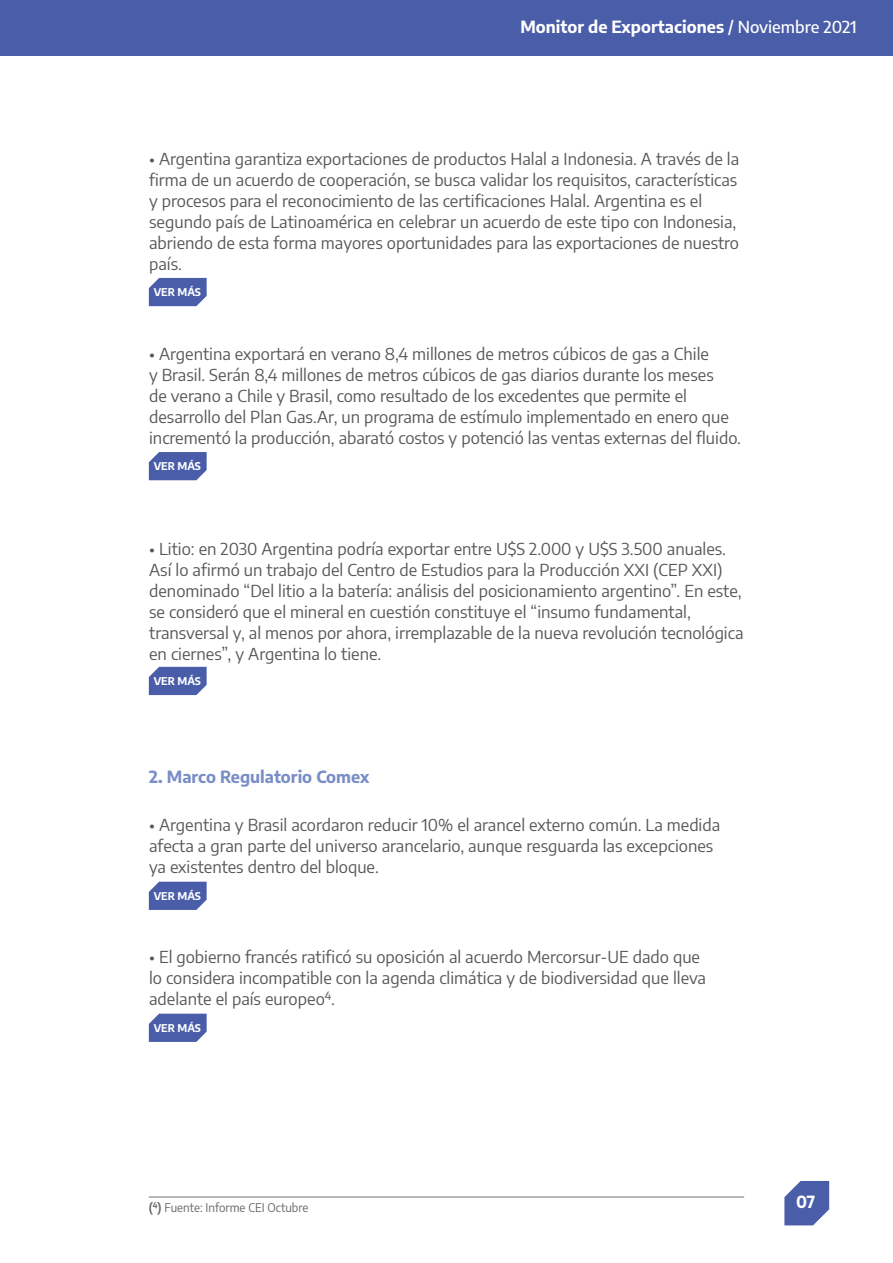
<style>
.page{position:relative;width:893px;height:1263px;background:#fff}
.page>*{position:absolute;margin:0;border:0;box-sizing:border-box;transform-origin:0 0}
.t1{font:16.5px/21px "Encode Sans";color:#575756}
.t2{font:700 16.5px "Encode Sans";color:#fff}
.t3{font:700 16.5px "Encode Sans";color:#798dc6}
.t4{font:12px "Encode Sans";color:#676767}
.t5{font:700 10.5px "Encode Sans";color:#fff}
.s1{font-weight:500}
.s2{font-weight:600}
</style>
<div class="page">
<svg style="left:784px;top:1181px;width:45px;height:44px;background:#6273b3"></svg>
<div style="left:0;top:0;width:893px;height:56px;background:#4a5da8"></div>
<svg style="left:149px;top:278px;width:58px;height:28px;background:#5668ad"></svg>
<svg style="left:149px;top:452px;width:58px;height:28px;background:#5668ad"></svg>
<svg style="left:149px;top:667px;width:58px;height:28px;background:#5668ad"></svg>
<svg style="left:149px;top:882px;width:58px;height:28px;background:#5668ae"></svg>
<svg style="left:149px;top:1014px;width:58px;height:28px;background:#5668ae"></svg>
<hr style="left:149px;top:1196px;width:595px;height:1px;background:#706f6f">
<p class="t2" style="left:520px;top:14px;width:338px">Monitor de Exportaciones <span class="s1">/ Noviembre 2021</span></p>
<p class="t1" style="left:149px;top:147px;width:591px">• Argentina garantiza exportaciones de productos Halal a Indonesia. A través de la firma de un acuerdo de cooperación, se busca validar los requisitos, características y procesos para el reconocimiento de las certificaciones Halal. Argentina es el segundo país de Latinoamérica en celebrar un acuerdo de este tipo con Indonesia, abriendo de esta forma mayores oportunidades para las exportaciones de nuestro país.</p>
<p class="t5" style="left:154px;top:284px;width:49px">VER MÁS</p>
<p class="t1" style="left:149px;top:343px;width:593px">• Argentina exportará en verano 8,4 millones de metros cúbicos de gas a Chile<br>y Brasil. Serán 8,4 millones de metros cúbicos de gas diarios durante los meses<br>de verano a Chile y Brasil, como resultado de los excedentes que permite el desarrollo del Plan Gas.Ar, un programa de estímulo implementado en enero que incrementó la producción, abarató costos y potenció las ventas externas del fluido.</p>
<p class="t5" style="left:154px;top:459px;width:49px">VER MÁS</p>
<p class="t1" style="left:149px;top:538px;width:596px">• Litio: en 2030 Argentina podría exportar entre U$S 2.000 y U$S 3.500 anuales.<br>Así lo afirmó un trabajo del Centro de Estudios para la Producción XXI (CEP XXI) denominado “Del litio a la batería: análisis del posicionamiento argentino”. En este, se consideró que el mineral en cuestión constituye el “insumo fundamental, transversal y, al menos por ahora, irremplazable de la nueva revolución tecnológica en ciernes”, y Argentina lo tiene.</p>
<p class="t5" style="left:154px;top:673px;width:49px">VER MÁS</p>
<p class="t3" style="left:149px;top:764px;width:222px">2. Marco Regulatorio Comex</p>
<p class="t1" style="left:149px;top:814px;width:573px">• Argentina y Brasil acordaron reducir 10% el arancel externo común. La medida afecta a gran parte del universo arancelario, aunque resguarda las excepciones ya existentes dentro del bloque.</p>
<p class="t5" style="left:154px;top:888px;width:49px">VER MÁS</p>
<p class="t1" style="left:149px;top:946px;width:558px">• El gobierno francés ratificó su oposición al acuerdo Mercorsur-UE dado que lo considera incompatible con la agenda climática y de biodiversidad que lleva adelante el país europeo4.</p>
<p class="t5" style="left:154px;top:1020px;width:49px">VER MÁS</p>
<p class="t4" style="left:149px;top:1199px;width:161px"><span class="s2">(4)</span> Fuente: Informe CEI Octubre</p>
<p class="t2" style="left:796px;top:1190px;width:21px">07</p>
</div>
